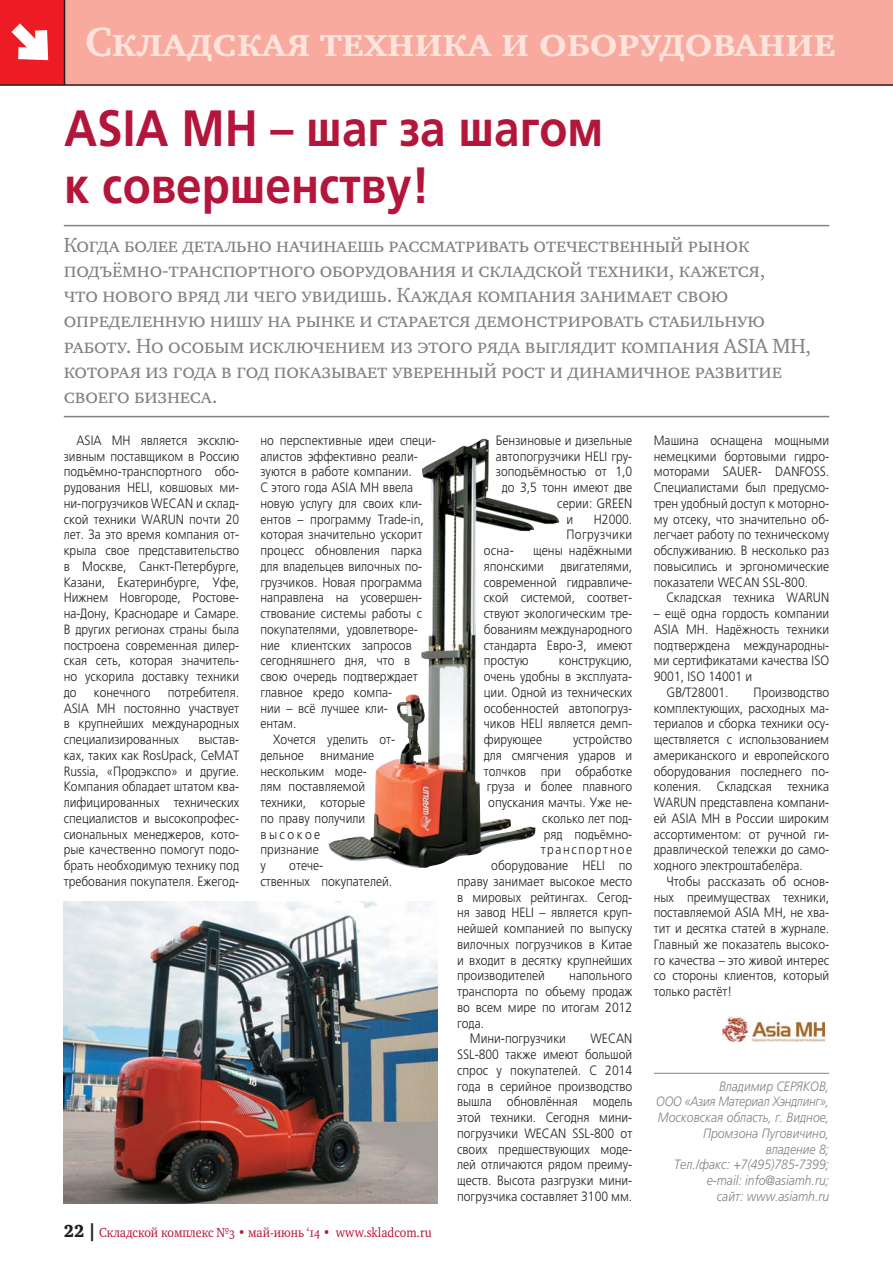
<style>
.page{position:relative;width:893px;height:1263px;background:#fff}
.page>*{position:absolute;margin:0;border:0;box-sizing:border-box;transform-origin:0 0}
.t1{font:51px/57px "AG Foreigner Medium C";color:#b4153a;scale:.9 1}
.t2{font:700 42px "Charter SCC";color:#fde3dc}
.t3{font:21px/25.2px "Charter SCC";letter-spacing:-.01em;color:#808285}
.t4{font:13.5px/15.8px "AG Foreigner Light C";color:#231f20;text-align:justify;scale:.9 1}
.t5{font:italic 13.5px/15.8px "AG Foreigner Light C";color:#808285;text-align:right;scale:.9 1}
.t6{font:13.5px "Charter OSC";color:#b4153a;scale:.9 1}
.t7{font:13.5px/15.8px "AG Foreigner Light C";letter-spacing:.035em;color:#231f20;text-align:right;scale:.9 1}
.t8{font:13.5px "AG Foreigner Light C";letter-spacing:.125em;color:#231f20;scale:.9 1}
.t9{font:13.5px "AG Foreigner Light C";letter-spacing:.205em;color:#231f20;scale:.9 1}
.s1{font-family:"Charter Black C";font-size:18px;color:#231f20}
</style>
<div class="page">
<div style="left:51px;top:0;width:842px;height:85px;background:#f8aa9e"></div>
<div style="left:0;top:0;width:64px;height:85px;background:#ed1c24"></div>
<svg style="left:11px;top:23px;width:38px;height:38px"></svg>
<hr style="left:64px;top:0;width:1px;height:85px;background:#231f20">
<hr style="left:0;top:84px;width:893px;height:2px;background:#231f20">
<hr style="left:654px;top:1073px;width:175px;height:1px;background:#808285">
<hr style="left:64px;top:225px;width:765px;height:1px;background:#808285">
<hr style="left:64px;top:416px;width:765px;height:1px;background:#808285">
<img style="left:64px;top:902px;width:374px;height:301px">
<img style="left:328px;top:439px;width:231px;height:429px">
<img style="left:723px;top:1017px;width:101px;height:24px">
<h2 class="t2" style="left:85px;top:16px;width:752px">Складская техника и оборудование</h2>
<h1 class="t1" style="left:64px;top:102px;width:600px">ASIA MH – шаг за шагом к совершенству!</h1>
<p class="t3" style="left:64px;top:232px;width:749px">Когда более детально начинаешь рассматривать отечественный рынок подъёмно-транспортного оборудования и складской техники, кажется,<br>что нового вряд ли чего увидишь. Каждая компания занимает свою определенную нишу на рынке и старается демонстрировать стабильную работу. Но особым исключением из этого ряда выглядит компания ASIA MH, которая из года в год показывает уверенный рост и динамичное развитие своего бизнеса.</p>
<p class="t4" style="left:64px;top:433px;width:196px;text-indent:13px">ASIA MH является эксклю&shy;зивным поставщиком в Россию подъёмно-транспортного обо&shy;рудования HELI, ковшовых ми&shy;ни-погрузчиков WECAN и склад&shy;ской техники WARUN почти 20 лет. За это время компания от&shy;крыла свое представительство в Москве, Санкт-Петербурге, Казани, Екатеринбурге, Уфе, Нижнем Новгороде, Ростове&shy;на-Дону, Краснодаре и Самаре.<br>В других регионах страны была построена современная дилер&shy;ская сеть, которая значитель&shy;но ускорила доставку техники до</p>
<p class="t4" style="left:64px;top:685px;width:196px;text-indent:104px">потребителя.<br>ASIA MH постоянно участвует в крупнейших международных специализированных</p>
<p class="t4" style="left:94px;top:685px;width:64px">конечного</p>
<p class="t4" style="left:64px;top:732px;width:196px;text-indent:135px">выстав&shy;ках, таких как RosUpack, СеМАТ Russia, «Продэкспо» и другие.<br>Компания обладает штатом ква&shy;лифицированных технических специалистов и высокопрофес&shy;сиональных менеджеров, кото&shy;рые качественно помогут подо&shy;брать необходимую технику под требования покупателя. Ежегод-</p>
<p class="t4" style="left:260px;top:433px;width:196px">но перспективные идеи специ-</p>
<p class="t4" style="left:260px;top:449px;width:176px">алистов эффективно реали-</p>
<p class="t4" style="left:260px;top:464px;width:170px">зуются в работе компании.</p>
<p class="t4" style="left:260px;top:480px;width:171px">С этого года ASIA MH ввела</p>
<p class="t4" style="left:260px;top:496px;width:181px">новую услугу для своих кли-</p>
<p class="t4" style="left:260px;top:512px;width:183px">ентов – программу Trade-in,</p>
<p class="t4" style="left:260px;top:527px;width:181px">которая значительно ускорит</p>
<p class="t4" style="left:260px;top:543px;width:181px">процесс обновления парка</p>
<p class="t4" style="left:260px;top:559px;width:181px">для владельцев вилочных по-</p>
<p class="t4" style="left:260px;top:575px;width:181px">грузчиков. Новая программа</p>
<p class="t4" style="left:260px;top:590px;width:181px">направлена на усовершен-</p>
<p class="t4" style="left:260px;top:606px;width:181px">ствование системы работы с</p>
<p class="t4" style="left:260px;top:622px;width:176px">покупателями, удовлетворе-</p>
<p class="t4" style="left:260px;top:638px;width:170px">ние клиентских запросов</p>
<p class="t4" style="left:260px;top:653px;width:168px">сегодняшнего дня, что в</p>
<p class="t4" style="left:260px;top:669px;width:176px">свою очередь подтверждает</p>
<p class="t4" style="left:260px;top:685px;width:148px">главное кредо компа-</p>
<p class="t4" style="left:260px;top:701px;width:143px">нии – всё лучшее кли-</p>
<p class="t4" style="left:260px;top:716px;width:42px">ентам.</p>
<p class="t4" style="left:273px;top:732px;width:137px">Хочется уделить от-</p>
<p class="t4" style="left:260px;top:748px;width:128px">дельное внимание</p>
<p class="t4" style="left:260px;top:764px;width:120px">нескольким моде-</p>
<p class="t4" style="left:260px;top:779px;width:118px">лям поставляемой</p>
<p class="t4" style="left:260px;top:795px;width:118px">техники, которые</p>
<p class="t4" style="left:260px;top:811px;width:118px">по праву получили</p>
<p class="t9" style="left:260px;top:827px;width:68px">высокое</p>
<p class="t4" style="left:260px;top:842px;width:66px">признание</p>
<p class="t4" style="left:260px;top:858px;width:7px">у</p>
<p class="t4" style="left:260px;top:858px;width:148px;text-indent:29px">отече-<br>ственных покупателей.</p>
<p class="t4" style="left:496px;top:433px;width:153px">Бензиновые и дизельные</p>
<p class="t4" style="left:496px;top:449px;width:153px">автопогрузчики HELI гру-</p>
<p class="t4" style="left:496px;top:464px;width:153px">зоподъёмностью от 1,0</p>
<p class="t4" style="left:502px;top:480px;width:146px">до 3,5 тонн имеют две</p>
<p class="t4" style="left:557px;top:496px;width:85px">серии: GREEN</p>
<p class="t4" style="left:566px;top:512px;width:9px">и</p>
<p class="t7" style="left:566px;top:512px;width:75px">H2000.<br>Погрузчики</p>
<p class="t4" style="left:484px;top:543px;width:166px;text-indent:49px">щены надёжными японскими двигателями, современной гидравличе&shy;ской системой, соответ&shy;ствуют экологическим тре&shy;бованиям международного стандарта Евро-3, имеют простую</p>
<p class="t4" style="left:484px;top:543px;width:35px">осна-</p>
<p class="t4" style="left:484px;top:653px;width:166px;text-indent:75px">конструкцию, очень удобны в эксплуата&shy;ции. Одной из технических особенностей автопогруз&shy;чиков HELI является демп&shy;фирующее</p>
<p class="t4" style="left:573px;top:732px;width:67px">устройство</p>
<p class="t4" style="left:484px;top:748px;width:166px">для смягчения ударов и</p>
<p class="t4" style="left:484px;top:764px;width:166px">толчков при обработке</p>
<p class="t4" style="left:487px;top:779px;width:163px">груза и более плавного</p>
<p class="t4" style="left:488px;top:795px;width:161px">опускания мачты. Уже не-</p>
<p class="t4" style="left:542px;top:811px;width:101px">сколько лет под-</p>
<p class="t4" style="left:544px;top:827px;width:100px">ряд подъёмно-</p>
<p class="t8" style="left:541px;top:843px;width:103px">транспортное</p>
<p class="t4" style="left:491px;top:858px;width:158px">оборудование HELI по</p>
<p class="t4" style="left:457px;top:874px;width:196px">праву занимает высокое место</p>
<p class="t4" style="left:457px;top:890px;width:196px">в мировых рейтингах. Сегод-</p>
<p class="t4" style="left:457px;top:905px;width:196px">ня завод HELI – является круп-</p>
<p class="t4" style="left:457px;top:921px;width:196px">нейшей компанией по выпуску</p>
<p class="t4" style="left:457px;top:937px;width:196px">вилочных погрузчиков в Китае</p>
<p class="t4" style="left:457px;top:953px;width:196px">и входит в десятку крупнейших</p>
<p class="t4" style="left:457px;top:968px;width:99px">производителей</p>
<p class="t4" style="left:569px;top:968px;width:72px">напольного</p>
<p class="t4" style="left:457px;top:984px;width:196px">транспорта по объему продаж</p>
<p class="t4" style="left:457px;top:1000px;width:196px">во всем мире по итогам 2012</p>
<p class="t4" style="left:457px;top:1016px;width:32px">года.</p>
<p class="t4" style="left:470px;top:1031px;width:108px">Мини-погрузчики</p>
<p class="t4" style="left:457px;top:1031px;width:196px;text-indent:133px">WECAN SSL-800 также имеют большой спрос у покупателей. С 2014 года в серийное производство вышла обновлённая модель этой техники. Сегодня мини&shy;погрузчики WECAN SSL-800 от своих предшествующих моде&shy;лей отличаются рядом преиму&shy;ществ. Высота разгрузки мини&shy;погрузчика составляет 3100 мм.</p>
<p class="t4" style="left:654px;top:433px;width:196px">Машина оснащена мощными немецкими бортовыми гидро&shy;моторами SAUER- DANFOSS.<br>Специалистами был предусмо&shy;трен удобный доступ к моторно&shy;му отсеку, что значительно об&shy;легчает работу по техническому обслуживанию. В несколько раз повысились и эргономические показатели WECAN SSL-800.</p>
<p class="t4" style="left:666px;top:590px;width:182px">Складская техника WARUN</p>
<p class="t4" style="left:654px;top:606px;width:196px">– ещё одна гордость компании</p>
<p class="t4" style="left:654px;top:622px;width:196px">ASIA MH. Надёжность техники</p>
<p class="t4" style="left:654px;top:638px;width:196px">подтверждена международны-</p>
<p class="t4" style="left:654px;top:653px;width:196px">ми сертификатами качества ISO</p>
<p class="t4" style="left:654px;top:669px;width:111px">9001, ISO 14001 и</p>
<p class="t4" style="left:666px;top:685px;width:71px">GB/T28001.</p>
<p class="t4" style="left:654px;top:685px;width:196px;text-indent:100px">Производство комплектующих, расходных ма&shy;териалов и сборка техники осу&shy;ществляется с использованием американского и европейского оборудования последнего по&shy;коления. Складская техника WARUN представлена компани&shy;ей ASIA MH в России широким ассортиментом: от ручной ги&shy;дравлической тележки до само&shy;ходного электроштабелёра.</p>
<p class="t4" style="left:654px;top:874px;width:196px;text-indent:13px">Чтобы рассказать об основ&shy;ных преимуществах техники, поставляемой ASIA MH, не хва&shy;тит и десятка статей в журнале.<br>Главный же показатель высоко&shy;го качества – это живой интерес со стороны клиентов, который только растёт!</p>
<p class="t5" style="left:656px;top:1079px;width:194px">Владимир СЕРЯКОВ,<br>ООО «Азия Материал Хэндлинг»,<br>Московская область, г. Видное,<br>Промзона Пуговичино, владение 8;<br>Тел./факс: +7(495)785-7399; e-mail: info@asiamh.ru;<br>сайт: www.asiamh.ru</p>
<p class="t6" style="left:64px;top:1227px;width:410px"><span class="s1">22 |</span> Складской комплекс №3 • май-июнь ‘14 • www.skladcom.ru</p>
</div>
